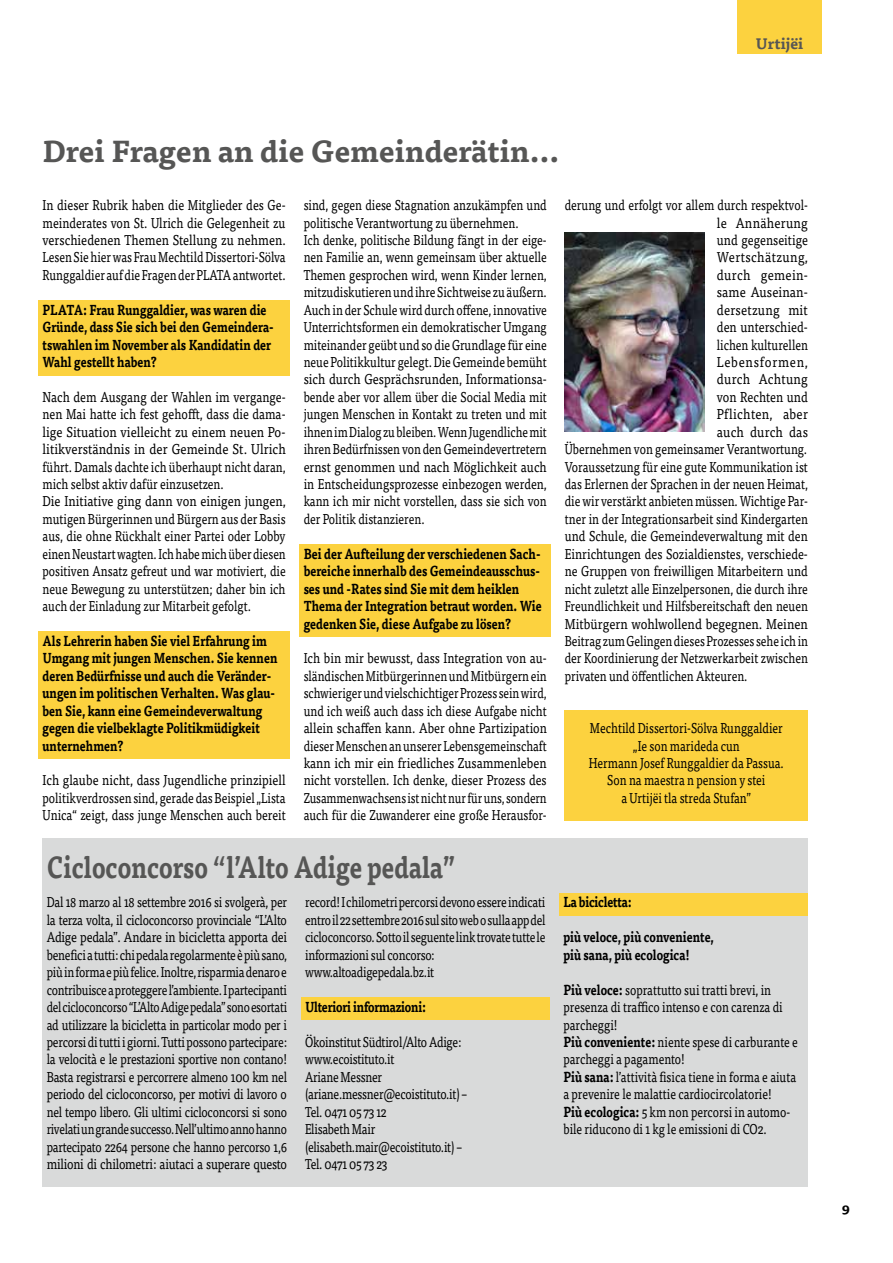
<style>
.page{position:relative;width:893px;height:1263px;background:#fff}
.page>*{position:absolute;margin:0;border:0;box-sizing:border-box;transform-origin:0 0}
.t1{font:700 30px "Tisa Pro";color:#565655;scale:.8 1}
.t2{font:700 30px "Tisa Pro";color:#565655}
.t3{font:700 15px "Tisa Pro";color:#565655}
.t4{font:14.25px/17.4px "Tisa Pro";color:#000;scale:.8 1}
.t5{font:14.25px/17.4px "Tisa Pro";color:#000;scale:.83 1}
.t6{font:700 14.25px/17.4px "Tisa Pro";color:#000;scale:.8 1}
.t7{font:14.25px/17.4px "Tisa Pro";letter-spacing:-.02em;color:#000;scale:.8 1}
.t8{font:14.25px/17.4px "Tisa Pro";color:#000;text-align:justify;scale:.82 1}
.t9{font:14.25px/17.4px "Tisa Pro";color:#000;text-align:justify;scale:.84 1}
.t10{font:14.25px "Tisa Pro";color:#000;scale:.86 1}
.t11{font:14.25px "Tisa Pro";letter-spacing:.02em;color:#000;scale:.86 1}
.t12{font:700 14.25px "Tisa Pro";letter-spacing:-.02em;color:#000;scale:.8 1}
.t13{font:14.25px "Tisa Pro";letter-spacing:.025em;color:#000;scale:.86 1}
.t14{font:14.25px "Tisa Pro";letter-spacing:.035em;color:#000;scale:.86 1}
.t15{font:14.25px "Tisa Pro";letter-spacing:.06em;color:#000;scale:.86 1}
.t16{font:700 13.5px "Tisa Pro";color:#000}
.s1{font-weight:700}
</style>
<div class="page">
<div style="left:565px;top:710px;width:243px;height:110px;background:#fcd23f"></div>
<div style="left:43px;top:838px;width:765px;height:348px;background:#d9dada"></div>
<div style="left:38px;top:300px;width:252px;height:75px;background:#fcd23f"></div>
<div style="left:38px;top:631px;width:252px;height:128px;background:#fcd23f"></div>
<div style="left:299px;top:544px;width:252px;height:93px;background:#fcd23f"></div>
<img style="left:564px;top:233px;width:140px;height:198px">
<div style="left:301px;top:997px;width:249px;height:23px;background:#fcd23f"></div>
<div style="left:559px;top:893px;width:249px;height:22px;background:#fcd23f"></div>
<div style="left:737px;top:0;width:84px;height:54px;background:#fcd23f"></div>
<p class="t3" style="left:756px;top:32px;width:49px">Urtijëi</p>
<h1 class="t2" style="left:43px;top:127px;width:518px">Drei Fragen an die Gemeinderätin…</h1>
<p class="t8" style="left:43px;top:196px;width:298px">In dieser Rubrik haben die Mitglieder des Ge&shy;meinderates von St. Ulrich die Gelegenheit zu verschiedenen Themen Stellung zu nehmen.<br>Lesen Sie hier was Frau Mechtild Dissertori-Sölva Runggaldier auf die Fragen der PLATA antwortet.</p>
<p class="t6" style="left:43px;top:300px;width:291px">PLATA: Frau Runggaldier, was waren die Gründe, dass Sie sich bei den Gemeindera&shy;tswahlen im November als Kandidatin der Wahl gestellt haben?</p>
<p class="t5" style="left:43px;top:387px;width:295px">Nach dem Ausgang der Wahlen im vergange&shy;nen Mai hatte ich fest gehofft, dass die dama&shy;lige Situation vielleicht zu einem neuen Po&shy;litikverständnis in der Gemeinde St. Ulrich führt. Damals dachte ich überhaupt nicht daran, mich selbst aktiv dafür einzusetzen.<br>Die Initiative ging dann von einigen jungen, mutigen Bürgerinnen und Bürgern aus der Basis aus, die ohne Rückhalt einer Partei oder Lobby einen Neustart wagten. Ich habe mich über diesen positiven Ansatz gefreut und war motiviert, die neue Bewegung zu unterstützen; daher bin ich auch der Einladung zur Mitarbeit gefolgt.</p>
<p class="t6" style="left:43px;top:631px;width:295px">Als Lehrerin haben Sie viel Erfahrung im Umgang mit jungen Menschen. Sie kennen deren Bedürfnisse und auch die Veränder&shy;ungen im politischen Verhalten. Was glau&shy;ben Sie, kann eine Gemeindeverwaltung gegen die vielbeklagte Politikmüdigkeit unternehmen?</p>
<p class="t9" style="left:43px;top:771px;width:291px">Ich glaube nicht, dass Jugendliche prinzipiell politikverdrossen sind, gerade das Beispiel „Lista Unica“ zeigt, dass junge Menschen auch bereit</p>
<p class="t4" style="left:304px;top:196px;width:306px">sind, gegen diese Stagnation anzukämpfen und politische Verantwortung zu übernehmen.<br>Ich denke, politische Bildung fängt in der eige&shy;nen Familie an, wenn gemeinsam über aktuelle Themen gesprochen wird, wenn Kinder lernen, mitzudiskutieren und ihre Sichtweise zu äußern.<br>Auch in der Schule wird durch offene, innovative Unterrichtsformen ein demokratischer Umgang miteinander geübt und so die Grundlage für eine neue Politikkultur gelegt. Die Gemeinde bemüht sich durch Gesprächsrunden, Informationsa&shy;bende aber vor allem über die Social Media mit jungen Menschen in Kontakt zu treten und mit ihnen im Dialog zu bleiben. Wenn Jugendliche mit ihren Bedürfnissen von den Gemeindevertretern ernst genommen und nach Möglichkeit auch in Entscheidungsprozesse einbezogen werden, kann ich mir nicht vorstellen, dass sie sich von der Politik distanzieren.</p>
<p class="t6" style="left:304px;top:544px;width:299px">Bei der Aufteilung der verschiedenen Sach&shy;bereiche innerhalb des Gemeindeausschus&shy;ses und -Rates sind Sie mit dem heiklen Thema der Integration betraut worden. Wie gedenken Sie, diese Aufgabe zu lösen?</p>
<p class="t5" style="left:304px;top:649px;width:295px;text-align:justify">Ich bin mir bewusst, dass Integration von au&shy;sländischen Mitbürgerinnen und Mitbürgern ein schwieriger und vielschichtiger Prozess sein wird, und ich weiß auch dass ich diese Aufgabe nicht allein schaffen kann. Aber ohne Partizipation dieser Menschen an unserer Lebensgemeinschaft kann ich mir ein friedliches Zusammenleben nicht vorstellen. Ich denke, dieser Prozess des Zusammenwachsens ist nicht nur für uns, sondern auch für die Zuwanderer eine große Herausfor-</p>
<p class="t4" style="left:565px;top:196px;width:305px">derung und erfolgt vor allem durch respektvol-</p>
<p class="t11" style="left:717px;top:212px;width:107px">le Annäherung</p>
<p class="t5" style="left:717px;top:230px;width:111px">und gegenseitige</p>
<p class="t14" style="left:717px;top:247px;width:107px">Wertschätzung,</p>
<p class="t13" style="left:717px;top:264px;width:107px">durch gemein-</p>
<p class="t10" style="left:717px;top:282px;width:107px">same Auseinan-</p>
<p class="t11" style="left:717px;top:299px;width:107px">dersetzung mit</p>
<p class="t9" style="left:717px;top:318px;width:109px">den unterschied-</p>
<p class="t4" style="left:717px;top:335px;width:115px">lichen kulturellen</p>
<p class="t15" style="left:717px;top:351px;width:107px">Lebensformen,</p>
<p class="t11" style="left:717px;top:369px;width:107px">durch Achtung</p>
<p class="t5" style="left:717px;top:387px;width:111px">von Rechten und</p>
<p class="t13" style="left:717px;top:404px;width:107px">Pflichten, aber</p>
<p class="t10" style="left:717px;top:421px;width:107px">auch durch das</p>
<p class="t4" style="left:565px;top:440px;width:304px">Übernehmen von gemeinsamer Verantwortung.</p>
<p class="t4" style="left:565px;top:457px;width:305px">Voraussetzung für eine gute Kommunikation ist</p>
<p class="t4" style="left:565px;top:474px;width:305px">das Erlernen der Sprachen in der neuen Heimat,</p>
<p class="t4" style="left:565px;top:492px;width:305px">die wir verstärkt anbieten müssen. Wichtige Par-</p>
<p class="t4" style="left:565px;top:509px;width:305px">tner in der Integrationsarbeit sind Kindergarten</p>
<p class="t8" style="left:565px;top:527px;width:298px">und Schule, die Gemeindeverwaltung mit den</p>
<p class="t5" style="left:565px;top:544px;width:294px">Einrichtungen des Sozialdienstes, verschiede-</p>
<p class="t8" style="left:565px;top:562px;width:298px">ne Gruppen von freiwilligen Mitarbeitern und</p>
<p class="t4" style="left:565px;top:579px;width:305px">nicht zuletzt alle Einzelpersonen, die durch ihre</p>
<p class="t4" style="left:565px;top:596px;width:305px">Freundlichkeit und Hilfsbereitschaft den neuen</p>
<p class="t10" style="left:565px;top:613px;width:284px">Mitbürgern wohlwollend begegnen. Meinen</p>
<p class="t4" style="left:565px;top:631px;width:306px">Beitrag zum Gelingen dieses Prozesses sehe ich in</p>
<p class="t4" style="left:565px;top:649px;width:305px">der Koordinierung der Netzwerkarbeit zwischen</p>
<p class="t4" style="left:565px;top:666px;width:230px">privaten und öffentlichen Akteuren.</p>
<p class="t4" style="left:589px;top:718px;width:245px;text-align:center">Mechtild Dissertori-Sölva Runggaldier „Ie son marideda cun<br>Hermann Josef Runggaldier da Passua.<br>Son na maestra n pension y stei<br>a Urtijëi tla streda Stufan”</p>
<h1 class="t1" style="left:47px;top:843px;width:512px">Cicloconcorso “l’Alto Adige pedala”</h1>
<p class="t4" style="left:47px;top:893px;width:302px;text-align:justify">Dal 18 marzo al 18 settembre 2016 si svolgerà, per la terza volta, il cicloconcorso provinciale “L’Alto Adige pedala”. Andare in bicicletta apporta dei benefici a tutti: chi pedala regolarmente è più sano, più in forma e più felice. Inoltre, risparmia denaro e contribuisce a proteggere l’ambiente. I partecipanti del cicloconcorso “L’Alto Adige pedala” sono esortati ad utilizzare la bicicletta in particolar modo per i percorsi di tutti i giorni. Tutti possono partecipare: la velocità e le prestazioni sportive non contano!<br>Basta registrarsi e percorrere almeno 100 km nel periodo del cicloconcorso, per motivi di lavoro o nel tempo libero. Gli ultimi cicloconcorsi si sono rivelati un grande successo. Nell’ultimo anno hanno partecipato 2264 persone che hanno percorso 1,6 milioni di chilometri: aiutaci a superare questo</p>
<p class="t7" style="left:305px;top:893px;width:302px">record! I chilometri percorsi devono essere indicati entro il 22 settembre 2016 sul sito web o sulla app del cicloconcorso. Sotto il seguente link trovate tutte le informazioni sul concorso: www.altoadigepedala.bz.it</p>
<p class="t12" style="left:305px;top:995px;width:153px">Ulteriori informazioni:</p>
<p class="t7" style="left:305px;top:1032px;width:204px">Ökoinstitut Südtirol/Alto Adige: www.ecoistituto.it<br>Ariane Messner (ariane.messner@ecoistituto.it) –<br>Tel. 0471 05 73 12<br>Elisabeth Mair (elisabeth.mair@ecoistituto.it) –<br>Tel. 0471 05 73 23</p>
<p class="t12" style="left:563px;top:891px;width:87px">La bicicletta:</p>
<p class="t6" style="left:563px;top:928px;width:190px">più veloce, più conveniente, più sana, più ecologica!</p>
<p class="t4" style="left:563px;top:980px;width:295px"><span class="s1">Più veloce:</span> soprattutto sui tratti brevi, in presenza di traffico intenso e con carenza di parcheggi!<br><span class="s1">Più conveniente:</span> niente spese di carburante e parcheggi a pagamento!<br><span class="s1">Più sana:</span> l’attività fisica tiene in forma e aiuta a prevenire le malattie cardiocircolatorie!<br><span class="s1">Più ecologica:</span> 5 km non percorsi in automo&shy;bile riducono di 1 kg le emissioni di CO2.</p>
<p class="t16" style="left:842px;top:1197px;width:10px">9</p>
</div>
